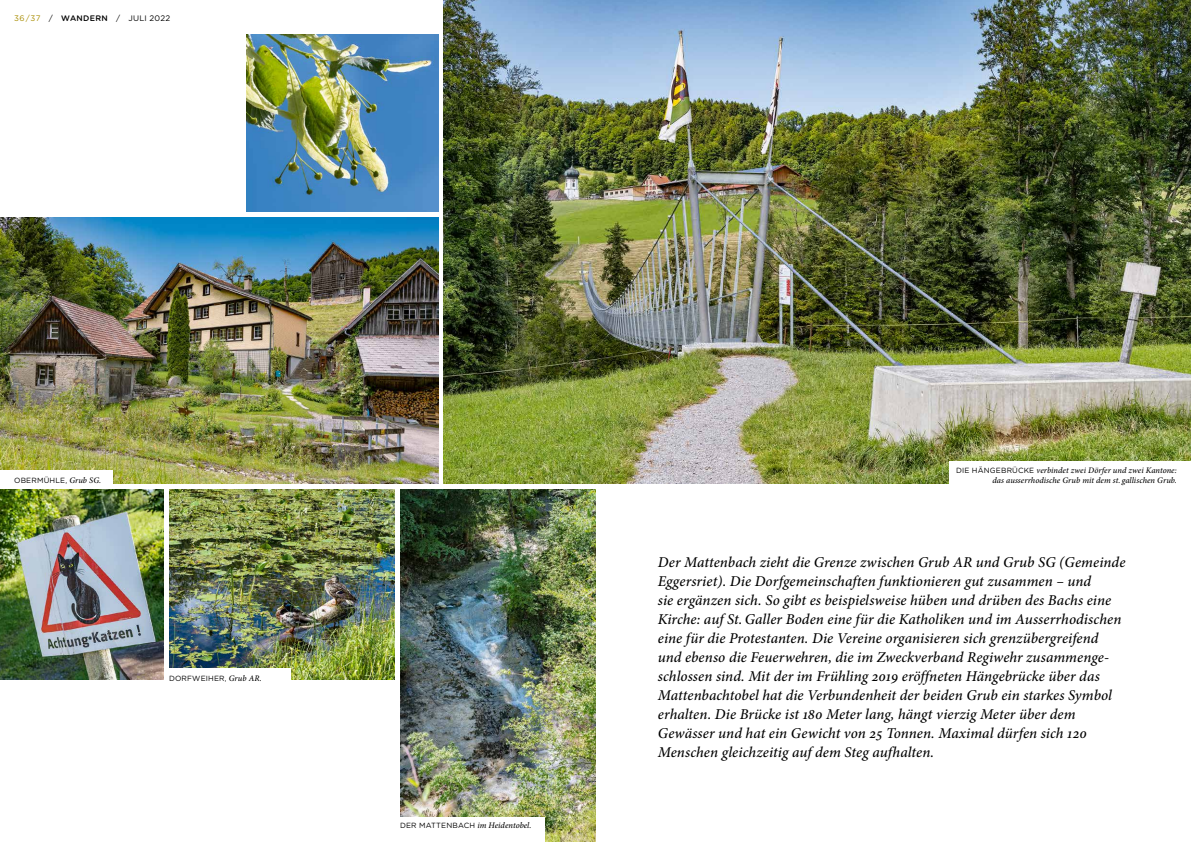
<style>
.page{position:relative;width:1191px;height:842px;background:#fff}
.page>*{position:absolute;margin:0;border:0;box-sizing:border-box;transform-origin:0 0}
.t1{font:italic 500 15px/19px "Minion Pro";letter-spacing:.005em;color:#000}
.t2{font:italic 500 8.5px/10px "Minion Pro";letter-spacing:.005em;color:#000;text-align:right}
.t3{font:8px "Gotham Rounded";letter-spacing:.02em;color:#000}
.t4{font:7.5px "Gotham Rounded";letter-spacing:.02em;color:#000}
.s1{color:#a88d00}
.s2{font-weight:500}
.s3{font-family:"Minion Pro";font-weight:500;font-style:italic;font-size:8.5px}
.s4{font-family:"Gotham Rounded";font-weight:400;font-style:normal;font-size:7.5px}
</style>
<div class="page">
<img style="left:444px;top:0;width:747px;height:484px">
<img style="left:400px;top:489px;width:195px;height:353px">
<img style="left:0;top:217px;width:438px;height:266px">
<div style="left:0;top:470px;width:112px;height:16px;background:#fff"></div>
<div style="left:949px;top:462px;width:242px;height:24px;background:#fff"></div>
<img style="left:0;top:489px;width:164px;height:190px">
<img style="left:170px;top:489px;width:225px;height:190px">
<div style="left:166px;top:668px;width:124px;height:16px;background:#fff"></div>
<div style="left:397px;top:817px;width:147px;height:25px;background:#fff"></div>
<img style="left:246px;top:35px;width:192px;height:177px">
<p class="t3" style="left:14px;top:13px;width:157px"><span class="s1">36 / 37</span> / <span class="s2">WANDERN</span> / JULI 2022</p>
<p class="t4" style="left:14px;top:475px;width:89px">OBERMÜHLE, <span class="s3">Grub SG.</span></p>
<p class="t2" style="left:956px;top:465px;width:222px"><span class="s4">DIE HÄNGEBRÜCKE</span> verbindet zwei Dörfer und zwei Kantone: das ausserrhodische Grub mit dem st. gallischen Grub.</p>
<p class="t4" style="left:169px;top:673px;width:94px">DORFWEIHER, <span class="s3">Grub AR.</span></p>
<p class="t2" style="left:400px;top:820px;width:133px"><span class="s4">DER MATTENBACH</span> im Heidentobel.</p>
<p class="t1" style="left:658px;top:553px;width:469px">Der Mattenbach zieht die Grenze zwischen Grub AR und Grub SG (Gemeinde Eggersriet). Die Dorfgemeinschaften funktionieren gut zusammen – und<br>sie ergänzen sich. So gibt es beispielsweise hüben und drüben des Bachs eine Kirche: auf St.Galler Boden eine für die Katholiken und im Ausserrhodischen eine für die Protestanten. Die Vereine organisieren sich grenzübergreifend und ebenso die Feuerwehren, die im Zweckverband Regiwehr zusammenge&shy;schlossen sind. Mit der im Frühling 2019 eröffneten Hängebrücke über das Mattenbachtobel hat die Verbundenheit der beiden Grub ein starkes Symbol erhalten. Die Brücke ist 180 Meter lang, hängt vierzig Meter über dem Gewässer und hat ein Gewicht von 25 Tonnen. Maximal dürfen sich 120<br>Menschen gleichzeitig auf dem Steg aufhalten.</p>
</div>
